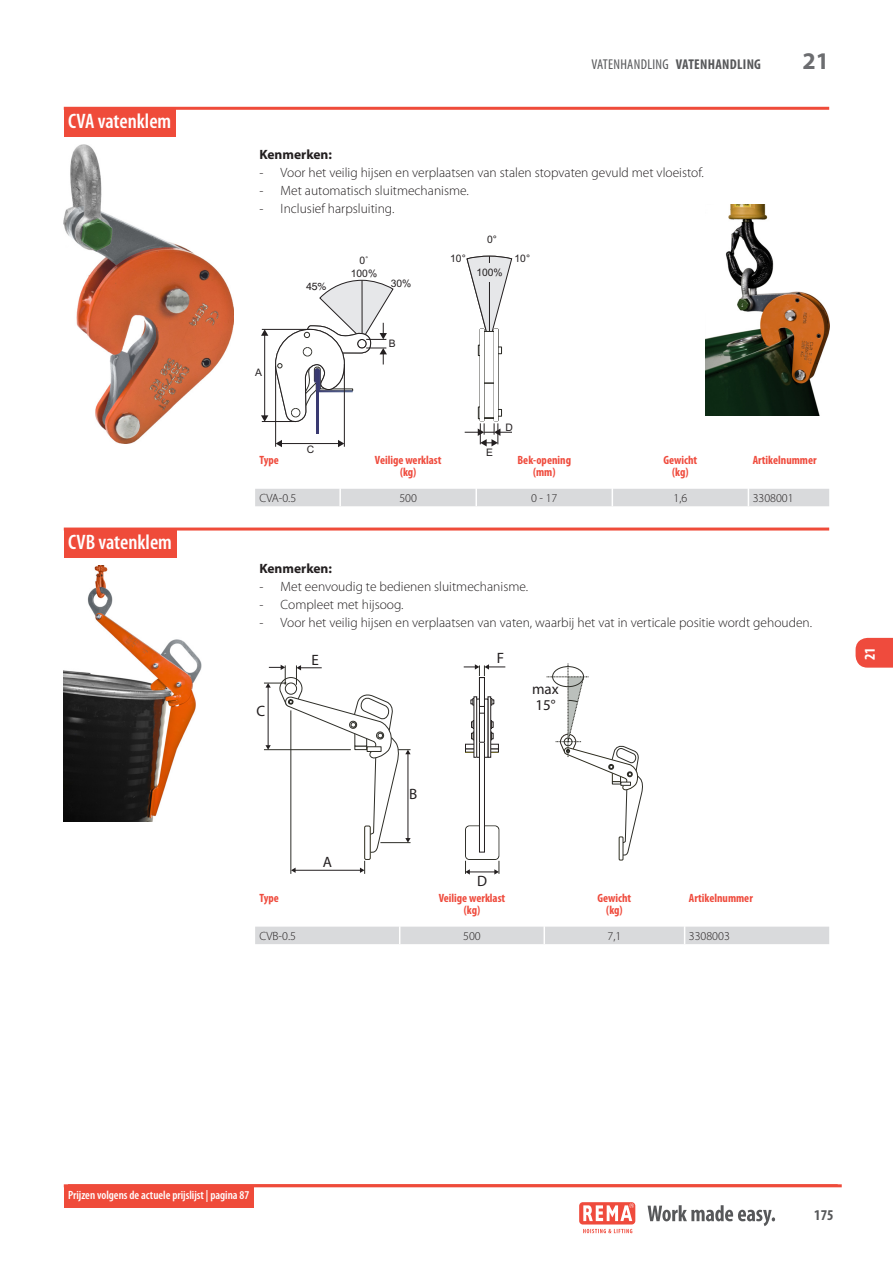
<style>
.page{position:relative;width:893px;height:1263px;background:#fff}
.page>*{position:absolute;margin:0;border:0;box-sizing:border-box;transform-origin:0 0}
.mp_chapnum_rp{font:700 24px "Myriad Pro";color:#6c6d70}
.artikelgroep{font:600 condensed 21px "Myriad Pro";color:#fff}
.t1{font:15px/15px "Myriad Pro";color:#231f20}
.mp_pagnum_rp{font:700 condensed 15px "Myriad Pro";color:#57585a}
.t2{font:700 condensed 15px "Myriad Pro";color:#fff}
.mp_subheader_lp{font:condensed 14.25px "Myriad Pro";letter-spacing:.02em;color:#57585a}
.mp_subheader_lp-2{font:700 condensed 14.25px "Myriad Pro";letter-spacing:.02em;color:#57585a}
.t3{font:300 13.5px "Myriad Pro";color:#231f20}
.artgr_specificatie_h{font:700 13.5px "Myriad Pro";color:#231f20}
.cell_c_h{font:700 condensed 12px "Myriad Pro";color:#ef4b3d}
.verwijzing_prsl{font:600 condensed 12px "Myriad Pro";color:#fff}
.cell_artnr_h{font:700 condensed 12px "Myriad Pro";color:#ef4b3d}
.cell_c{font:300 12px "Myriad Pro";color:#231f20}
.cell_l{font:300 12px "Myriad Pro";letter-spacing:.005em;color:#231f20}
.cell_artnr{font:300 12px "Myriad Pro";color:#231f20}
.cell_l_h{font:700 condensed 12px "Myriad Pro";color:#ef4b3d}
.t4{font:10.65px "Swiss 721 BT";color:#231f20}
.t5{font:10.35px/12.5px "Arial";color:#231f20;text-align:center}
</style>
<div class="page">
<div style="left:579px;top:1202px;width:56px;height:22px;background:#ef4b3d;border-radius:4px"></div>
<svg style="left:583px;top:1203px;width:51px;height:18px"></svg>
<svg style="left:583px;top:1229px;width:49px;height:4px"></svg>
<svg style="left:648px;top:1205px;width:127px;height:21px"></svg>
<svg style="left:855px;top:638px;width:38px;height:30px"></svg>
<hr style="left:64px;top:107px;width:765px;height:3px;background:#ef4b3a">
<div style="left:64px;top:108px;width:112px;height:29px;background:#ef4b3a"></div>
<div style="left:482px;top:382px;width:15px;height:37px;border:1px solid #2e2e28"></div>
<svg style="left:466px;top:255px;width:47px;height:101px"></svg>
<div style="left:496px;top:346px;width:6px;height:8px;border:1px solid #2e2e28"></div>
<hr style="left:480px;top:329px;width:4px;height:92px;background:#fff">
<hr style="left:494px;top:329px;width:4px;height:92px;background:#fff">
<hr style="left:316px;top:371px;width:3px;height:63px;background:#3a3a71">
<svg style="left:275px;top:280px;width:119px;height:143px"></svg>
<hr style="left:262px;top:329px;width:48px;height:1px;background:#231f20">
<hr style="left:262px;top:421px;width:33px;height:1px;background:#231f20">
<hr style="left:264px;top:335px;width:1px;height:81px;background:#231f20">
<svg style="left:261px;top:415px;width:7px;height:7px"></svg>
<svg style="left:261px;top:329px;width:7px;height:7px"></svg>
<hr style="left:275px;top:366px;width:1px;height:81px;background:#231f20">
<hr style="left:344px;top:364px;width:1px;height:83px;background:#231f20">
<hr style="left:281px;top:443px;width:58px;height:1px;background:#231f20">
<svg style="left:276px;top:440px;width:6px;height:7px"></svg>
<svg style="left:338px;top:440px;width:6px;height:7px"></svg>
<svg style="left:465px;top:406px;width:47px;height:40px"></svg>
<div style="left:255px;top:489px;width:574px;height:17px;background:#d9dadc"></div>
<hr style="left:64px;top:527px;width:765px;height:3px;background:#ef4b3a">
<div style="left:64px;top:529px;width:112px;height:28px;background:#ef4b3a"></div>
<div style="left:364px;top:826px;width:7px;height:34px;border:1px solid #2e2e28"></div>
<hr style="left:291px;top:710px;width:1px;height:164px;background:#2e2e28">
<div style="left:465px;top:744px;width:34px;height:5px;border:1px solid #231f20"></div>
<svg style="left:491px;top:698px;width:3px;height:7px"></svg>
<svg style="left:471px;top:698px;width:3px;height:7px"></svg>
<svg style="left:491px;top:720px;width:2px;height:20px"></svg>
<svg style="left:471px;top:720px;width:3px;height:20px"></svg>
<div style="left:488px;top:696px;width:3px;height:61px;border:1px solid #231f20"></div>
<div style="left:477px;top:699px;width:11px;height:58px;background:#fff"></div>
<div style="left:476px;top:699px;width:12px;height:58px;border:1px solid #231f20"></div>
<div style="left:465px;top:825px;width:34px;height:35px;border:1px solid #2e2e28;border-radius:4px"></div>
<div style="left:466px;top:826px;width:32px;height:33px;background:#fff;border-radius:4px"></div>
<div style="left:479px;top:678px;width:5px;height:174px;background:#fff"></div>
<div style="left:479px;top:677px;width:6px;height:175px;border:1px solid #231f20"></div>
<div style="left:479px;top:677px;width:6px;height:30px;border:1px solid #231f20"></div>
<div style="left:479px;top:713px;width:6px;height:29px;border:1px solid #231f20"></div>
<svg style="left:547px;top:663px;width:96px;height:198px"></svg>
<hr style="left:295px;top:870px;width:66px;height:1px;background:#231f20">
<svg style="left:291px;top:867px;width:5px;height:6px"></svg>
<svg style="left:360px;top:861px;width:5px;height:13px"></svg>
<svg style="left:264px;top:665px;width:147px;height:188px"></svg>
<svg style="left:464px;top:664px;width:41px;height:12px"></svg>
<svg style="left:465px;top:861px;width:35px;height:13px"></svg>
<div style="left:255px;top:927px;width:574px;height:17px;background:#d9dadc"></div>
<img style="left:64px;top:144px;width:170px;height:299px">
<img style="left:64px;top:565px;width:138px;height:256px">
<img style="left:706px;top:204px;width:123px;height:211px">
<hr style="left:64px;top:1184px;width:778px;height:3px;background:#ef4b3a">
<div style="left:64px;top:1186px;width:190px;height:21px;background:#ef4b3a"></div>
<p class="artikelgroep" style="left:68px;top:110px;width:105px">CVA vatenklem</p>
<p class="artikelgroep" style="left:68px;top:531px;width:105px">CVB vatenklem</p>
<p class="mp_subheader_lp" style="left:591px;top:57px;width:24px">VATENHAND</p>
<p class="mp_subheader_lp" style="left:647px;top:57px;width:12px">LING</p>
<p class="mp_subheader_lp-2" style="left:676px;top:56px;width:86px">Vatenhandling</p>
<p class="artgr_specificatie_h" style="left:259px;top:147px;width:74px">Kenmerken:</p>
<p class="t3" style="left:259px;top:165px;width:446px">- Voor het veilig hijsen en verplaatsen van stalen stopvaten gevuld met vloeistof.</p>
<p class="t3" style="left:259px;top:183px;width:211px">- Met automatisch sluitmechanisme.</p>
<p class="t3" style="left:259px;top:201px;width:137px">- Inclusief harpsluiting.</p>
<p class="t5" style="left:255px;top:366px;width:8px">A</p>
<p class="t5" style="left:351px;top:254px;width:28px">0˚<br>100%</p>
<p class="t4" style="left:306px;top:279px;width:22px">45%</p>
<p class="t5" style="left:391px;top:277px;width:22px">30%</p>
<p class="t5" style="left:389px;top:337px;width:8px">B</p>
<p class="t5" style="left:487px;top:233px;width:11px">0°</p>
<p class="t5" style="left:450px;top:252px;width:17px">10°</p>
<p class="t5" style="left:515px;top:252px;width:17px">10°</p>
<p class="t5" style="left:476px;top:267px;width:28px">100%</p>
<p class="t5" style="left:505px;top:421px;width:9px">D</p>
<p class="mp_chapnum_rp" style="left:802px;top:47px;width:28px">21</p>
<p class="t5" style="left:307px;top:443px;width:9px">C</p>
<p class="cell_l_h" style="left:259px;top:453px;width:21px">Type</p>
<p class="cell_c_h" style="left:375px;top:453px;width:68px">Veilige werklast</p>
<p class="cell_c_h" style="left:400px;top:465px;width:18px">(kg)</p>
<p class="t5" style="left:486px;top:446px;width:8px">E</p>
<p class="cell_c_h" style="left:517px;top:453px;width:55px">Bek-opening</p>
<p class="cell_c_h" style="left:533px;top:465px;width:24px">(mm)</p>
<p class="cell_c_h" style="left:663px;top:453px;width:35px">Gewicht</p>
<p class="cell_c_h" style="left:672px;top:465px;width:18px">(kg)</p>
<p class="cell_artnr_h" style="left:753px;top:453px;width:65px">Artikelnummer</p>
<p class="cell_l" style="left:259px;top:491px;width:38px">CVA-0.5</p>
<p class="cell_c" style="left:399px;top:491px;width:19px">500</p>
<p class="cell_c" style="left:531px;top:491px;width:28px">0 - 17</p>
<p class="cell_c" style="left:673px;top:491px;width:15px">1,6</p>
<p class="cell_artnr" style="left:753px;top:491px;width:42px">3308001</p>
<p class="artgr_specificatie_h" style="left:259px;top:561px;width:74px">Kenmerken:</p>
<p class="t3" style="left:259px;top:579px;width:270px">- Met eenvoudig te bedienen sluitmechanisme.</p>
<p class="t3" style="left:259px;top:597px;width:146px">- Compleet met hijsoog.</p>
<p class="t3" style="left:259px;top:615px;width:554px">- Voor het veilig hijsen en verplaatsen van vaten, waarbij het vat in verticale positie wordt gehouden.</p>
<p class="t1" style="left:257px;top:704px;width:10px">C</p>
<p class="t1" style="left:311px;top:652px;width:9px">E</p>
<p class="t1" style="left:497px;top:650px;width:9px">F</p>
<p class="t1" style="left:532px;top:682px;width:28px">max<br>15°</p>
<p class="t1" style="left:323px;top:854px;width:11px">A</p>
<p class="t1" style="left:409px;top:786px;width:10px">B</p>
<p class="t1" style="left:477px;top:873px;width:12px">D</p>
<p class="cell_l_h" style="left:259px;top:891px;width:21px">Type</p>
<p class="cell_c_h" style="left:439px;top:891px;width:68px">Veilige werklast</p>
<p class="cell_c_h" style="left:464px;top:903px;width:18px">(kg)</p>
<p class="cell_c_h" style="left:598px;top:891px;width:35px">Gewicht</p>
<p class="cell_c_h" style="left:606px;top:903px;width:18px">(kg)</p>
<p class="cell_artnr_h" style="left:689px;top:891px;width:65px">Artikelnummer</p>
<p class="cell_l" style="left:259px;top:929px;width:38px">CVB-0.5</p>
<p class="cell_c" style="left:463px;top:929px;width:19px">500</p>
<p class="cell_c" style="left:608px;top:929px;width:15px">7,1</p>
<p class="cell_artnr" style="left:689px;top:929px;width:42px">3308003</p>
<p class="t2" style="left:861px;top:660px;width:14px;rotate:-90deg">21</p>
<p class="verwijzing_prsl" style="left:68px;top:1188px;width:183px">Prijzen volgens de actuele prijslijst | pagina 87</p>
<p class="mp_pagnum_rp" style="left:814px;top:1206px;width:21px">175</p>
</div>
